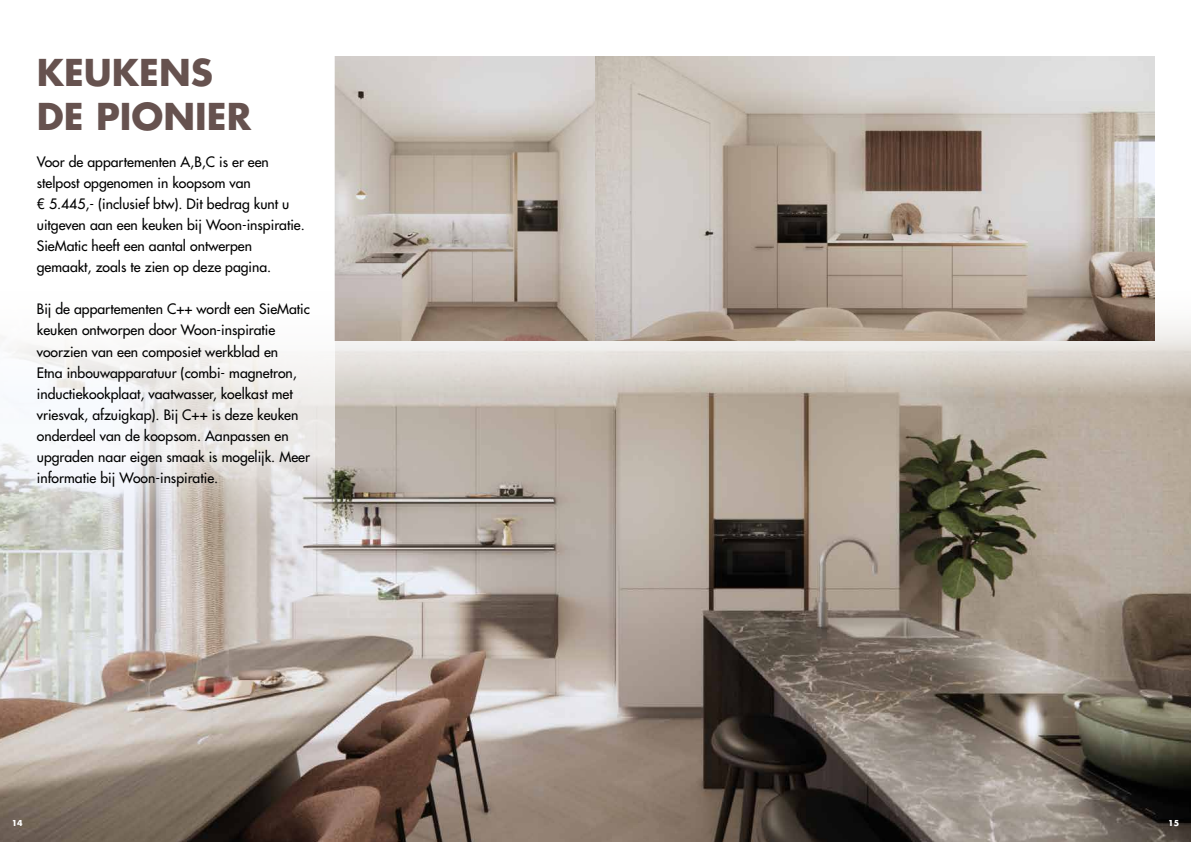
<style>
.page{position:relative;width:1191px;height:842px;background:#fff}
.page>*{position:absolute;margin:0;border:0;box-sizing:border-box;transform-origin:0 0}
.t1{font:700 36px/43.2px "Futura Std";color:#66524f}
.t2{font:500 14px/21px "Futura Std";color:#000}
.t3{font:700 8px "Futura Std";color:#fff}
</style>
<div class="page">
<img style="left:0;top:284px;width:1191px;height:558px">
<img style="left:334px;top:57px;width:820px;height:283px">
<svg style="left:0;top:284px;width:334px;height:256px"></svg>
<h1 class="t1" style="left:37px;top:51px;width:216px">KEUKENS<br>DE PIONIER</h1>
<p class="t2" style="left:37px;top:152px;width:269px">Voor de appartementen A,B,C is er een stelpost opgenomen in koopsom van<br>€ 5.445,- (inclusief btw). Dit bedrag kunt u uitgeven aan een keuken bij Woon-inspiratie.<br>SieMatic heeft een aantal ontwerpen gemaakt, zoals te zien op deze pagina.</p>
<p class="t2" style="left:37px;top:299px;width:275px">Bij de appartementen C++ wordt een SieMatic keuken ontworpen door Woon-inspiratie voorzien van een composiet werkblad en<br>Etna inbouwapparatuur (combi- magnetron, inductiekookplaat, vaatwasser, koelkast met vriesvak, afzuigkap). Bij C++ is deze keuken onderdeel van de koopsom. Aanpassen en upgraden naar eigen smaak is mogelijk. Meer informatie bij Woon-inspiratie.</p>
<p class="t3" style="left:12px;top:817px;width:12px">14</p>
<p class="t3" style="left:1168px;top:817px;width:12px">15</p>
</div>
